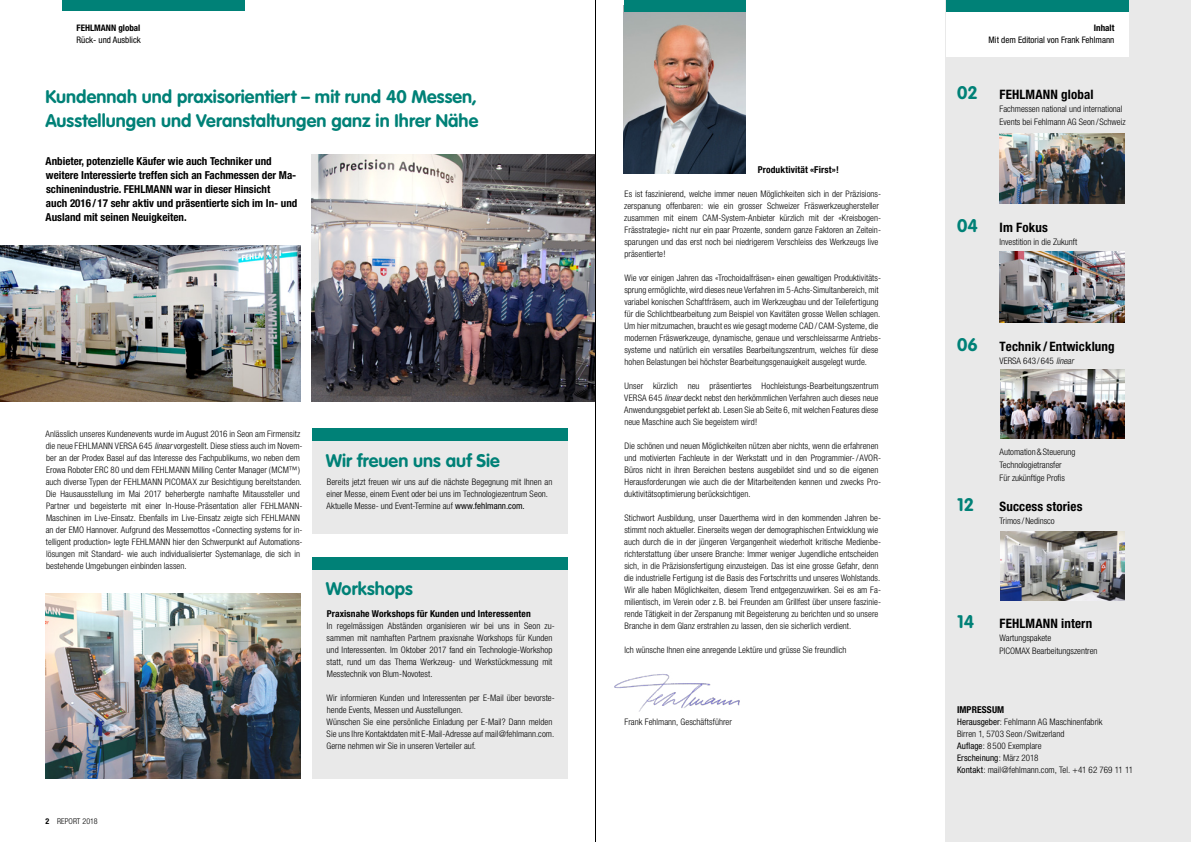
<style>
.page{position:relative;width:1191px;height:842px;background:#fff}
.page>*{position:absolute;margin:0;border:0;box-sizing:border-box;transform-origin:0 0}
.t1{font:700 18px/24px "VAG Rounded";letter-spacing:.005em;color:#008177}
.t2{font:700 condensed 13px "Helvetica Neue";letter-spacing:.01em;color:#000}
.t3{font:700 condensed 11px/14px "Helvetica Neue";color:#000}
.t4{font:700 condensed 9.5px "Helvetica Neue";letter-spacing:.01em;color:#000}
.t5{font:300 condensed 9px/12px "Helvetica Neue";letter-spacing:.005em;color:#000}
.t6{font:condensed 9px "Helvetica Neue";color:#000}
.t7{font:700 condensed 9px "Helvetica Neue";color:#000}
.t8{font:300 condensed 8px "Helvetica Neue";color:#000}
.s1{font-style:italic}
.s2{font-weight:400}
.s3{font-weight:700}
.s4{font-family:"VAG Rounded";font-stretch:normal;font-size:18px;color:#008177}
</style>
<div class="page">
<div style="left:62px;top:0;width:183px;height:11px;background:#008177"></div>
<div style="left:945px;top:0;width:246px;height:842px;background:#e9e9e9"></div>
<div style="left:945px;top:0;width:183px;height:57px;background:#fff"></div>
<div style="left:945px;top:0;width:183px;height:11px;background:#008177"></div>
<img style="left:999px;top:134px;width:125px;height:70px">
<img style="left:999px;top:252px;width:125px;height:70px">
<img style="left:1000px;top:531px;width:124px;height:69px">
<img style="left:1000px;top:369px;width:124px;height:70px">
<img style="left:624px;top:11px;width:122px;height:162px">
<div style="left:624px;top:0;width:122px;height:11px;background:#008177"></div>
<div style="left:312px;top:429px;width:255px;height:104px;background:#e9e9e9"></div>
<div style="left:312px;top:429px;width:255px;height:12px;background:#008177"></div>
<div style="left:312px;top:557px;width:255px;height:221px;background:#e9e9e9"></div>
<div style="left:312px;top:557px;width:255px;height:12px;background:#008177"></div>
<img style="left:0;top:245px;width:300px;height:156px">
<img style="left:312px;top:154px;width:283px;height:247px">
<img style="left:45px;top:593px;width:255px;height:185px">
<img style="left:614px;top:674px;width:126px;height:38px">
<hr style="left:595px;top:0;width:1px;height:842px;background:#000">
<p class="t7" style="left:77px;top:22px;width:65px">FEHLMANN global</p>
<p class="t6" style="left:77px;top:35px;width:66px">Rück- und Ausblick</p>
<h1 class="t1" style="left:45px;top:85px;width:434px">Kundennah und praxisorientiert – mit rund 40 Messen,<br>Ausstellungen und Veranstaltungen ganz in Ihrer Nähe</h1>
<p class="t3" style="left:46px;top:154px;width:253px">Anbieter, potenzielle Käufer wie auch Techniker und weitere Interessierte treffen sich an Fachmessen der Ma&shy;schinenindustrie. FEHLMANN war in dieser Hinsicht<br>auch 2016 / 17 sehr aktiv und präsentierte sich im In- und Ausland mit seinen Neuigkeiten.</p>
<p class="t5" style="left:46px;top:428px;width:258px">Anlässlich unseres Kundenevents wurde im August 2016 in Seon am Firmensitz die neue FEHLMANN VERSA 645 <span class="s1">linear</span> vorgestellt. Diese stiess auch im Novem&shy;ber an der Prodex Basel auf das Interesse des Fachpublikums, wo neben dem Erowa Roboter ERC 80 und dem FEHLMANN Milling Center Manager (MCM™) auch diverse Typen der FEHLMANN PICOMAX zur Besichtigung bereitstanden.<br>Die Hausausstellung im Mai 2017 beherbergte namhafte Mitaussteller und Partner und begeisterte mit einer In-House-Präsentation aller FEHLMANN-Maschinen im Live-Einsatz. Ebenfalls im Live-Einsatz zeigte sich FEHLMANN an der EMO Hannover. Aufgrund des Messemottos «Connecting systems for in&shy;telligent production» legte FEHLMANN hier den Schwerpunkt auf Automations&shy;lösungen mit Standard- wie auch individualisierter Systemanlage, die sich in bestehende Umgebungen einbinden lassen.</p>
<h1 class="t1" style="left:326px;top:448px;width:176px">Wir freuen uns auf Sie</h1>
<p class="t5" style="left:326px;top:476px;width:227px">Bereits jetzt freuen wir uns auf die nächste Begegnung mit Ihnen an einer Messe, einem Event oder bei uns im Technologiezentrum Seon.<br>Aktuelle Messe- und Event-Termine auf <span class="s2">www.fehlmann.com.</span></p>
<h1 class="t1" style="left:326px;top:577px;width:89px">Workshops</h1>
<p class="t4" style="left:327px;top:608px;width:205px">Praxisnahe Workshops für Kunden und Interessenten</p>
<p class="t5" style="left:326px;top:620px;width:230px">In regelmässigen Abständen organisieren wir bei uns in Seon zu&shy;sammen mit namhaften Partnern praxisnahe Workshops für Kunden und Interessenten. Im Oktober 2017 fand ein Technologie-Workshop statt, rund um das Thema Werkzeug- und Werkstückmessung mit Messtechnik von Blum-Novotest.</p>
<p class="t5" style="left:326px;top:692px;width:230px">Wir informieren Kunden und Interessenten per E-Mail über bevorste&shy;hende Events, Messen und Ausstellungen.<br>Wünschen Sie eine persönliche Einladung per E-Mail? Dann melden Sie uns Ihre Kontaktdaten mit E-Mail-Adresse auf mail@fehlmann.com.<br>Gerne nehmen wir Sie in unseren Verteiler auf.</p>
<p class="t8" style="left:45px;top:817px;width:54px"><span class="s3">2</span> REPORT 2018</p>
<p class="t4" style="left:758px;top:164px;width:82px">Produktivität «First»!</p>
<p class="t5" style="left:624px;top:188px;width:258px">Es ist faszinierend, welche immer neuen Möglichkeiten sich in der Präzisions&shy;zerspanung offenbaren: wie ein grosser Schweizer Fräswerkzeughersteller zusammen mit einem CAM-System-Anbieter kürzlich mit der «Kreisbogen-Frässtrategie» nicht nur ein paar Prozente, sondern ganze Faktoren an Zeitein&shy;sparungen und das erst noch bei niedrigerem Verschleiss des Werkzeugs live präsentierte!</p>
<p class="t5" style="left:624px;top:272px;width:258px">Wie vor einigen Jahren das «Trochoidalfräsen» einen gewaltigen Produktivitäts&shy;sprung ermöglichte, wird dieses neue Verfahren im 5-Achs-Simultanbereich, mit variabel konischen Schaftfräsern, auch im Werkzeugbau und der Teilefertigung für die Schlichtbearbeitung zum Beispiel von Kavitäten grosse Wellen schlagen.<br>Um hier mitzumachen, braucht es wie gesagt moderne CAD/CAM-Systeme, die modernen Fräswerkzeuge, dynamische, genaue und verschleissarme Antriebs&shy;systeme und natürlich ein versatiles Bearbeitungszentrum, welches für diese hohen Belastungen bei höchster Bearbeitungsgenauigkeit ausgelegt wurde.</p>
<p class="t5" style="left:624px;top:380px;width:256px;text-align:justify">Unser kürzlich neu präsentiertes Hochleistungs-Bearbeitungszentrum VERSA 645 <span class="s1">linear</span> deckt nebst den herkömmlichen Verfahren auch dieses neue Anwendungsgebiet perfekt ab. Lesen Sie ab Seite 6, mit welchen Features diese neue Maschine auch Sie begeistern wird!</p>
<p class="t5" style="left:624px;top:440px;width:258px">Die schönen und neuen Möglichkeiten nützen aber nichts, wenn die erfahrenen und motivierten Fachleute in der Werkstatt und in den Programmier- /AVOR-Büros nicht in ihren Bereichen bestens ausgebildet sind und so die eigenen Herausforderungen wie auch die der Mitarbeitenden kennen und zwecks Pro&shy;duktivitätsoptimierung berücksichtigen.</p>
<p class="t5" style="left:624px;top:512px;width:258px">Stichwort Ausbildung, unser Dauerthema wird in den kommenden Jahren be&shy;stimmt noch aktueller. Einerseits wegen der demographischen Entwicklung wie auch durch die in der jüngeren Vergangenheit wiederholt kritische Medienbe&shy;richterstattung über unsere Branche: Immer weniger Jugendliche entscheiden sich, in die Präzisionsfertigung einzusteigen. Das ist eine grosse Gefahr, denn die industrielle Fertigung ist die Basis des Fortschritts und unseres Wohlstands.<br>Wir alle haben Möglichkeiten, diesem Trend entgegenzuwirken. Sei es am Fa&shy;milientisch, im Verein oder z.B. bei Freunden am Grillfest über unsere faszinie&shy;rende Tätigkeit in der Zerspanung mit Begeisterung zu berichten und so unsere Branche in dem Glanz erstrahlen zu lassen, den sie sicherlich verdient.</p>
<p class="t5" style="left:624px;top:644px;width:224px">Ich wünsche Ihnen eine anregende Lektüre und grüsse Sie freundlich</p>
<p class="t5" style="left:624px;top:716px;width:109px">Frank Fehlmann, Geschäftsführer</p>
<p class="t7" style="left:1094px;top:22px;width:22px">Inhalt</p>
<p class="t6" style="left:988px;top:35px;width:127px">Mit dem Editorial von Frank Fehlmann</p>
<h2 class="t2" style="left:957px;top:87px;width:138px"><span class="s4">02</span> FEHLMANN global</h2>
<p class="t5" style="left:999px;top:102px;width:127px;line-height:13px">Fachmessen national und international<br>Events bei Fehlmann AG Seon / Schweiz</p>
<h2 class="t2" style="left:957px;top:219px;width:92px"><span class="s4">04</span> Im Fokus</h2>
<p class="t5" style="left:999px;top:235px;width:79px">Investition in die Zukunft</p>
<h2 class="t2" style="left:957px;top:339px;width:159px"><span class="s4">06</span> Technik / Entwicklung</h2>
<p class="t5" style="left:999px;top:355px;width:75px">VERSA 643 / 645 <span class="s1">linear</span></p>
<p class="t5" style="left:999px;top:445px;width:77px;line-height:13px">Automation&amp;Steuerung<br>Technologietransfer<br>Für zukünftige Profis</p>
<h1 class="t1" style="left:957px;top:493px;width:18px">12</h1>
<h2 class="t2" style="left:999px;top:499px;width:84px">Success stories</h2>
<p class="t5" style="left:999px;top:515px;width:57px">Trimos/Nedinsco</p>
<h1 class="t1" style="left:957px;top:609px;width:18px">14</h1>
<h2 class="t2" style="left:999px;top:615px;width:94px">FEHLMANN intern</h2>
<p class="t5" style="left:999px;top:631px;width:99px;line-height:13px">Wartungspakete<br>PICOMAX Bearbeitungszentren</p>
<p class="t4" style="left:957px;top:704px;width:49px">IMPRESSUM</p>
<p class="t5" style="left:957px;top:716px;width:178px"><span class="s2">Herausgeber</span>: Fehlmann AG Maschinenfabrik<br>Birren 1, 5703 Seon / Switzerland<br><span class="s2">Auflage</span>: 8 500 Exemplare<br><span class="s2">Erscheinung</span>: März 2018<br><span class="s2">Kontakt</span>: mail@fehlmann.com, Tel. +41 62 769 11 11</p>
</div>
